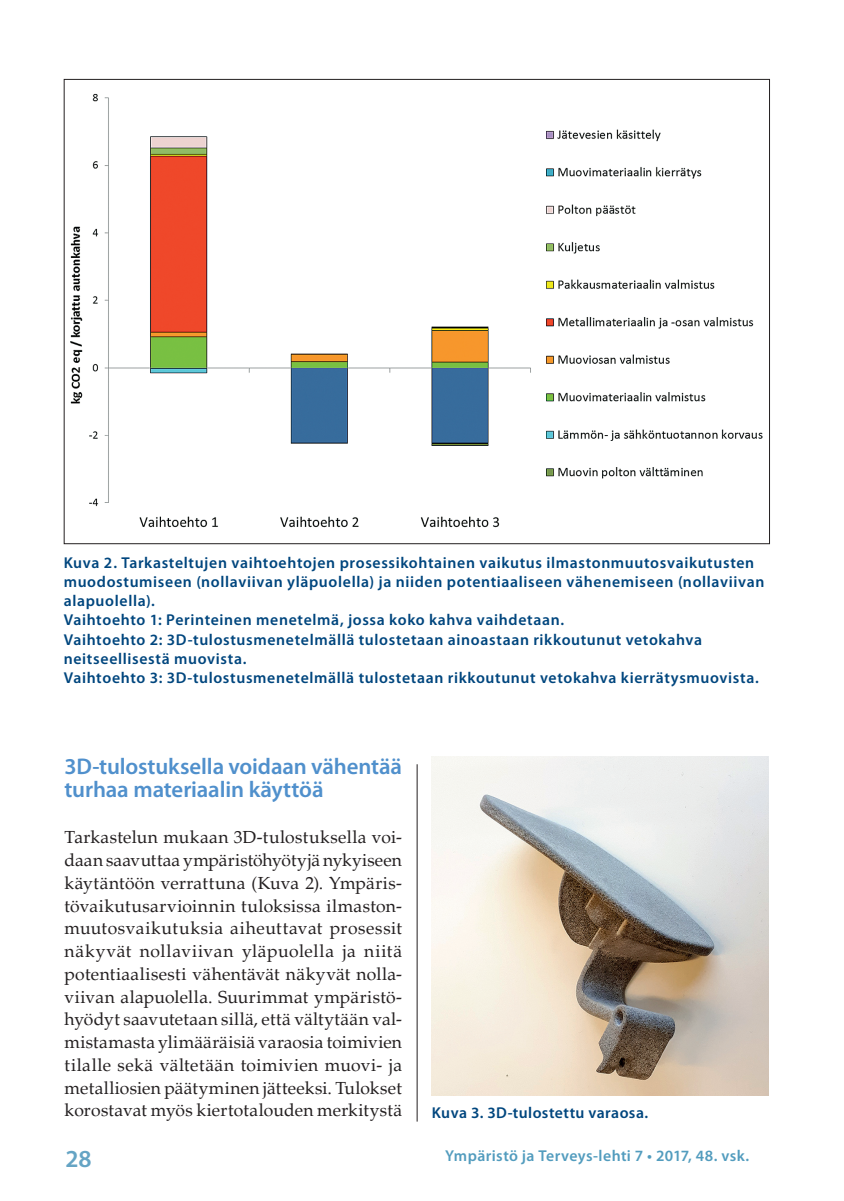
<style>
.page{position:relative;width:844px;height:1201px;background:#fff}
.page>*{position:absolute;margin:0;border:0;box-sizing:border-box;transform-origin:0 0}
.t1{font:600 24.5px "Myriad Pro";color:#65a4c4}
.Väliotsikko{font:600 22.75px/22.8px "Myriad Pro";letter-spacing:-.005em;color:#5090cc}
.Leipä_eka{font:17.5px/22.8px "Palatino";letter-spacing:.01em;color:#231f20;text-align:justify}
.Kuvateksti{font:600 15.75px/19.2px "Myriad Pro";letter-spacing:.04em;color:#00467e}
.t2{font:600 15.75px "Myriad Pro";letter-spacing:.025em;color:#529cbe}
</style>
<div class="page">
<img style="left:70px;top:93px;width:693px;height:435px">
<img style="left:432px;top:756px;width:336px;height:339px">
<hr style="left:416px;top:764px;width:1px;height:357px;background:#231f20">
<p class="Kuvateksti" style="left:64px;top:552px;width:702px">Kuva 2. Tarkasteltujen vaihtoehtojen prosessikohtainen vaikutus ilmastonmuutosvaikutusten muodostumiseen (nollaviivan yläpuolella) ja niiden potentiaaliseen vähenemiseen (nollaviivan alapuolella).<br>Vaihtoehto 1: Perinteinen menetelmä, jossa koko kahva vaihdetaan.<br>Vaihtoehto 2: 3D-tulostusmenetelmällä tulostetaan ainoastaan rikkoutunut vetokahva neitseellisestä muovista.<br>Vaihtoehto 3: 3D-tulostusmenetelmällä tulostetaan rikkoutunut vetokahva kierrätysmuovista.</p>
<p class="Väliotsikko" style="left:64px;top:754px;width:339px">3D-tulostuksella voidaan vähentää turhaa materiaalin käyttöä</p>
<p class="Leipä_eka" style="left:64px;top:826px;width:339px">Tarkastelun mukaan 3D-tulostuksella voi&shy;daan saavuttaa ympäristöhyötyjä nykyiseen käytäntöön verrattuna (Kuva 2). Ympäris&shy;tövaikutusarvioinnin tuloksissa ilmaston&shy;muutosvaikutuksia aiheuttavat prosessit näkyvät nollaviivan yläpuolella ja niitä potentiaalisesti vähentävät näkyvät nolla&shy;viivan alapuolella. Suurimmat ympäristö&shy;hyödyt saavutetaan sillä, että vältytään val&shy;mistamasta ylimääräisiä varaosia toimivien tilalle sekä vältetään toimivien muovi- ja metalliosien päätyminen jätteeksi. Tulokset korostavat myös kiertotalouden merkitystä</p>
<p class="Kuvateksti" style="left:432px;top:1102px;width:218px">Kuva 3. 3D-tulostettu varaosa.</p>
<h1 class="t1" style="left:65px;top:1143px;width:28px">28</h1>
<p class="t2" style="left:445px;top:1145px;width:305px">Ympäristö ja Terveys-lehti 7 • 2017, 48. vsk.</p>
</div>
